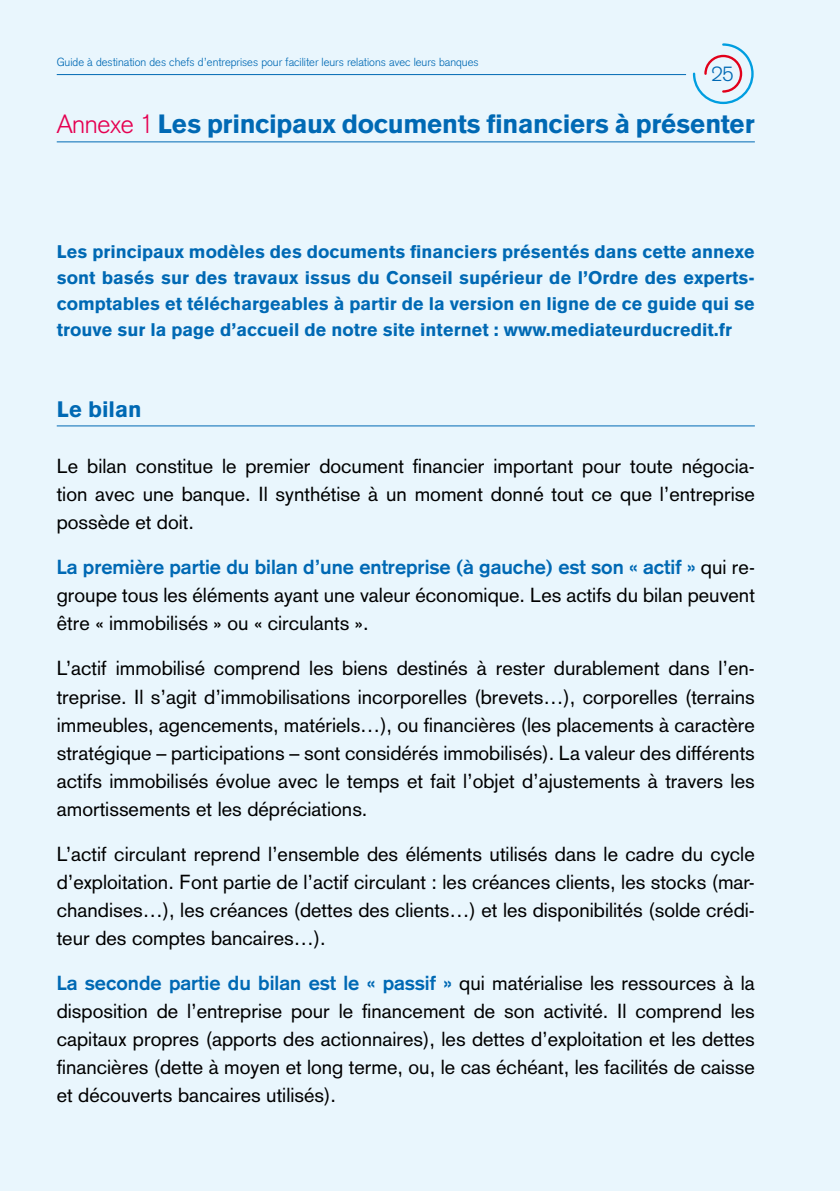
<style>
.page{position:relative;width:840px;height:1191px;background:#fff}
.page>*{position:absolute;margin:0;border:0;box-sizing:border-box;transform-origin:0 0}
.t1{font:900 26px "Basic Commercial LT";letter-spacing:-.015em;color:#0069b4}
.t2{font:900 22px "Basic Commercial LT";color:#0069b4}
.t3{font:300 20.2px "Basic Commercial LT";color:#0069b4}
.t4{font:20px/28px "Basic Commercial LT";color:#000;text-align:justify}
.t5{font:900 18px/26px "Basic Commercial LT";color:#0069b4;text-align:justify}
.t6{font:300 11.6px "Basic Commercial LT";color:#0069b4}
.s1{font-weight:300;color:#e50051}
.s2{font-weight:700;color:#0069b4}
</style>
<div class="page">
<div style="left:0;top:0;width:839px;height:1191px;background:#e9f6fd"></div>
<svg style="left:692px;top:43px;width:62px;height:62px"></svg>
<hr style="left:57px;top:74px;width:628px;height:1px;background:#0069b4">
<hr style="left:57px;top:141px;width:697px;height:1px;background:#0069b4">
<hr style="left:57px;top:425px;width:697px;height:1px;background:#0069b4">
<p class="t6" style="left:57px;top:55px;width:423px">Guide à destination des chefs d’entreprises pour faciliter leurs relations avec leurs banques</p>
<p class="t3" style="left:711px;top:62px;width:24px">25</p>
<h1 class="t1" style="left:57px;top:108px;width:699px"><span class="s1">Annexe 1</span> Les principaux documents financiers à présenter</h1>
<p class="t5" style="left:57px;top:238px;width:699px">Les principaux modèles des documents financiers présentés dans cette annexe sont basés sur des travaux issus du Conseil supérieur de l’Ordre des experts&shy;comptables et téléchargeables à partir de la version en ligne de ce guide qui se trouve sur la page d’accueil de notre site internet : www.mediateurducredit.fr</p>
<p class="t2" style="left:57px;top:396px;width:86px">Le bilan</p>
<p class="t4" style="left:57px;top:452px;width:699px">Le bilan constitue le premier document financier important pour toute négocia&shy;tion avec une banque. Il synthétise à un moment donné tout ce que l’entreprise possède et doit.</p>
<p class="t4" style="left:57px;top:553px;width:699px"><span class="s2">La première partie du bilan d’une entreprise (à gauche) est son « actif »</span> qui re&shy;groupe tous les éléments ayant une valeur économique. Les actifs du bilan peuvent être « immobilisés » ou « circulants ».</p>
<p class="t4" style="left:57px;top:654px;width:699px">L’actif immobilisé comprend les biens destinés à rester durablement dans l’en&shy;treprise. Il s’agit d’immobilisations incorporelles (brevets…), corporelles (terrains immeubles, agencements, matériels…), ou financières (les placements à caractère stratégique – participations – sont considérés immobilisés). La valeur des différents actifs immobilisés évolue avec le temps et fait l’objet d’ajustements à travers les amortissements et les dépréciations.</p>
<p class="t4" style="left:57px;top:839px;width:699px">L’actif circulant reprend l’ensemble des éléments utilisés dans le cadre du cycle d’exploitation. Font partie de l’actif circulant : les créances clients, les stocks (mar&shy;chandises…), les créances (dettes des clients…) et les disponibilités (solde crédi&shy;teur des comptes bancaires…).</p>
<p class="t4" style="left:57px;top:968px;width:699px"><span class="s2">La seconde partie du bilan est le « passif »</span> qui matérialise les ressources à la disposition de l’entreprise pour le financement de son activité. Il comprend les capitaux propres (apports des actionnaires), les dettes d’exploitation et les dettes financières (dette à moyen et long terme, ou, le cas échéant, les facilités de caisse et découverts bancaires utilisés).</p>
</div>
